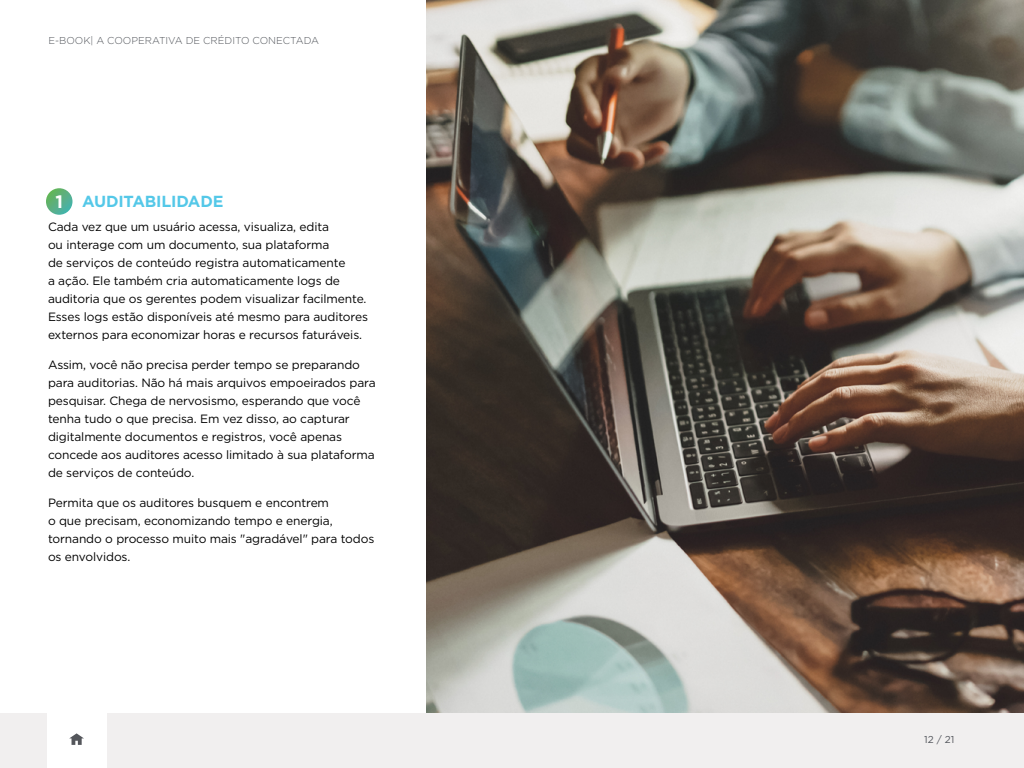
<style>
.page{position:relative;width:1024px;height:768px;background:#fff}
.page>*{position:absolute;margin:0;border:0;box-sizing:border-box;transform-origin:0 0}
.t1{font:700 18px "Gotham HTF";color:#fff}
.t2{font:700 16px "Gotham HTF";letter-spacing:-.01em;color:#54c8e8}
.t3{font:12px/18px "Gotham HTF";letter-spacing:-.01em;color:#000}
.t4{font:300 10px "Gotham HTF";color:#52555b}
.t5{font:10px "Gotham HTF";color:#52555b}
</style>
<div class="page">
<div style="left:0;top:713px;width:1024px;height:55px;background:#f1efef"></div>
<div style="left:47px;top:713px;width:59px;height:55px;background:#fff"></div>
<svg style="left:69px;top:733px;width:15px;height:12px"></svg>
<svg style="left:46px;top:188px;width:26px;height:27px"></svg>
<img style="left:426px;top:0;width:598px;height:713px">
<p class="t4" style="left:48px;top:35px;width:272px">E-BOOK| A COOPERATIVA DE CRÉDITO CONECTADA</p>
<h1 class="t1" style="left:55px;top:191px;width:9px">1</h1>
<h2 class="t2" style="left:82px;top:192px;width:143px">AUDITABILIDADE</h2>
<p class="t3" style="left:48px;top:218px;width:322px">Cada vez que um usuário acessa, visualiza, edita<br>ou interage com um documento, sua plataforma<br>de serviços de conteúdo registra automaticamente<br>a ação. Ele também cria automaticamente logs de auditoria que os gerentes podem visualizar facilmente.<br>Esses logs estão disponíveis até mesmo para auditores externos para economizar horas e recursos faturáveis.</p>
<p class="t3" style="left:48px;top:356px;width:329px">Assim, você não precisa perder tempo se preparando para auditorias. Não há mais arquivos empoeirados para pesquisar. Chega de nervosismo, esperando que você tenha tudo o que precisa. Em vez disso, ao capturar digitalmente documentos e registros, você apenas concede aos auditores acesso limitado à sua plataforma de serviços de conteúdo.</p>
<p class="t3" style="left:48px;top:494px;width:328px">Permita que os auditores busquem e encontrem<br>o que precisam, economizando tempo e energia, tornando o processo muito mais "agradável" para todos os envolvidos.</p>
<p class="t5" style="left:924px;top:734px;width:32px">12 / 21</p>
</div>
